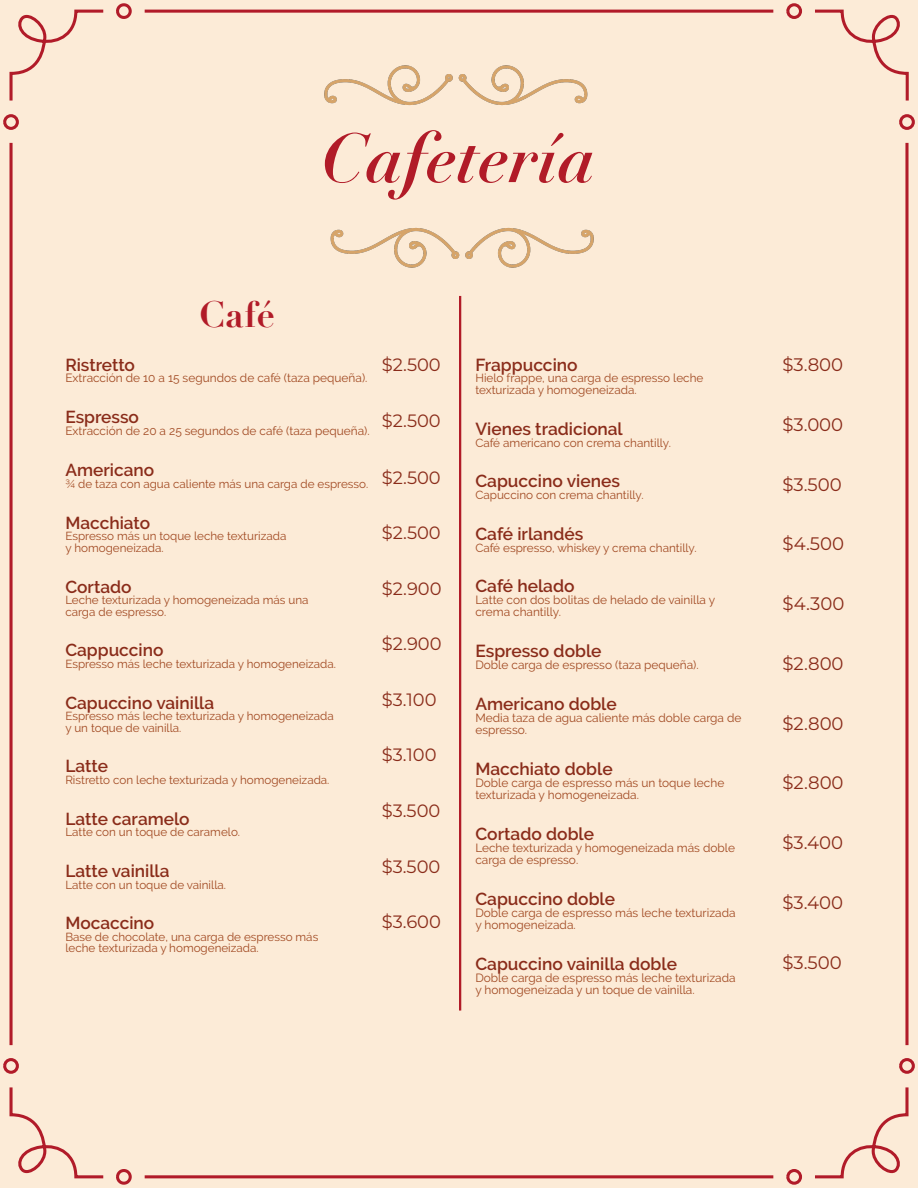
<style>
.page{position:relative;width:918px;height:1188px;background:#fff}
.page>*{position:absolute;margin:0;border:0;box-sizing:border-box;transform-origin:0 0}
.t1{font:italic 700 68.4px "Didot LT Pro";color:#b11b28}
.t2{font:700 36.15px "Didot LT Pro";color:#b11b28}
.t3{font:18.15px "Montserrat";color:#8a2c1a}
.t4{font:17.85px "Montserrat";color:#8a2c1a}
.t5{font:600 17.4px "Raleway";color:#8a2c1a}
.t6{font:600 17.25px "Raleway";color:#8a2c1a}
.t7{font:11.85px/11.9px "Raleway";color:#a14922}
.t8{font:11.7px/11.7px "Raleway";color:#a14922}
</style>
<div class="page">
<div style="left:2px;top:0;width:914px;height:1188px;background:#fcebd7"></div>
<hr style="left:459px;top:296px;width:2px;height:715px;background:#b11b28">
<div style="left:308px;top:16px;width:302px;height:116px;background:#fcebd7"></div>
<div style="left:308px;top:201px;width:302px;height:116px;background:#fcebd7"></div>
<h2 class="t2" style="left:199px;top:292px;width:77px">Café</h2>
<h1 class="t1" style="left:322px;top:115px;width:276px">Cafetería</h1>
<h3 class="t6" style="left:65px;top:355px;width:71px">Ristretto</h3>
<p class="t7" style="left:65px;top:372px;width:304px">Extracción de 10 a 15 segundos de café (taza pequeña).</p>
<h3 class="t6" style="left:65px;top:408px;width:75px">Espresso</h3>
<p class="t7" style="left:65px;top:425px;width:306px">Extracción de 20 a 25 segundos de café (taza pequeña).</p>
<h3 class="t6" style="left:65px;top:460px;width:90px">Americano</h3>
<p class="t8" style="left:65px;top:478px;width:304px">¾ de taza con agua caliente más una carga de espresso.</p>
<h3 class="t6" style="left:65px;top:513px;width:86px">Macchiato</h3>
<p class="t8" style="left:65px;top:530px;width:222px">Espresso más un toque leche texturizada y homogeneizada.</p>
<h3 class="t6" style="left:65px;top:577px;width:68px">Cortado</h3>
<p class="t8" style="left:65px;top:594px;width:245px">Leche texturizada y homogeneizada más una carga de espresso.</p>
<h3 class="t6" style="left:65px;top:640px;width:100px">Cappuccino</h3>
<p class="t8" style="left:65px;top:658px;width:272px">Espresso más leche texturizada y homogeneizada.</p>
<h3 class="t6" style="left:65px;top:693px;width:150px">Capuccino vainilla</h3>
<p class="t8" style="left:65px;top:710px;width:270px">Espresso más leche texturizada y homogeneizada y un toque de vainilla.</p>
<h3 class="t6" style="left:65px;top:756px;width:44px">Latte</h3>
<p class="t8" style="left:65px;top:774px;width:266px">Ristretto con leche texturizada y homogeneizada.</p>
<h3 class="t6" style="left:65px;top:809px;width:126px">Latte caramelo</h3>
<p class="t8" style="left:65px;top:826px;width:176px">Latte con un toque de caramelo.</p>
<h3 class="t6" style="left:65px;top:861px;width:106px">Latte vainilla</h3>
<p class="t8" style="left:65px;top:879px;width:162px">Latte con un toque de vainilla.</p>
<h3 class="t6" style="left:65px;top:913px;width:90px">Mocaccino</h3>
<p class="t8" style="left:65px;top:931px;width:254px">Base de chocolate, una carga de espresso más leche texturizada y homogeneizada.</p>
<h3 class="t4" style="left:382px;top:352px;width:60px">$2.500</h3>
<h3 class="t4" style="left:382px;top:409px;width:60px">$2.500</h3>
<h3 class="t4" style="left:382px;top:465px;width:60px">$2.500</h3>
<h3 class="t4" style="left:382px;top:521px;width:60px">$2.500</h3>
<h3 class="t4" style="left:382px;top:576px;width:61px">$2.900</h3>
<h3 class="t4" style="left:382px;top:632px;width:61px">$2.900</h3>
<h3 class="t4" style="left:382px;top:687px;width:56px">$3.100</h3>
<h3 class="t4" style="left:382px;top:743px;width:56px">$3.100</h3>
<h3 class="t4" style="left:382px;top:798px;width:60px">$3.500</h3>
<h3 class="t4" style="left:382px;top:854px;width:60px">$3.500</h3>
<h3 class="t4" style="left:382px;top:910px;width:61px">$3.600</h3>
<h3 class="t5" style="left:475px;top:354px;width:104px">Frappuccino</h3>
<p class="t8" style="left:475px;top:372px;width:230px">Hielo frappe, una carga de espresso leche texturizada y homogeneizada.</p>
<h3 class="t5" style="left:475px;top:419px;width:149px">Vienes tradicional</h3>
<p class="t8" style="left:475px;top:437px;width:197px">Café americano con crema chantilly.</p>
<h3 class="t5" style="left:475px;top:471px;width:146px">Capuccino vienes</h3>
<p class="t8" style="left:475px;top:489px;width:170px">Capuccino con crema chantilly.</p>
<h3 class="t5" style="left:475px;top:524px;width:110px">Café irlandés</h3>
<p class="t8" style="left:475px;top:542px;width:223px">Café espresso, whiskey y crema chantilly.</p>
<h3 class="t5" style="left:475px;top:576px;width:101px">Café helado</h3>
<p class="t7" style="left:475px;top:594px;width:241px">Latte con dos bolitas de helado de vainilla y crema chantilly.</p>
<h3 class="t5" style="left:475px;top:641px;width:128px">Espresso doble</h3>
<p class="t7" style="left:475px;top:659px;width:225px">Doble carga de espresso (taza pequeña).</p>
<h3 class="t5" style="left:475px;top:694px;width:143px">Americano doble</h3>
<p class="t7" style="left:475px;top:712px;width:268px">Media taza de agua caliente más doble carga de espresso.</p>
<h3 class="t5" style="left:475px;top:759px;width:139px">Macchiato doble</h3>
<p class="t7" style="left:475px;top:777px;width:250px">Doble carga de espresso más un toque leche texturizada y homogeneizada.</p>
<h3 class="t5" style="left:475px;top:824px;width:120px">Cortado doble</h3>
<p class="t7" style="left:475px;top:842px;width:261px">Leche texturizada y homogeneizada más doble carga de espresso.</p>
<h3 class="t5" style="left:475px;top:889px;width:141px">Capuccino doble</h3>
<p class="t7" style="left:475px;top:907px;width:262px">Doble carga de espresso más leche texturizada y homogeneizada.</p>
<h3 class="t5" style="left:475px;top:954px;width:203px">Capuccino vainilla doble</h3>
<p class="t7" style="left:475px;top:972px;width:262px">Doble carga de espresso más leche texturizada y homogeneizada y un toque de vainilla.</p>
<h3 class="t3" style="left:783px;top:352px;width:62px">$3.800</h3>
<h3 class="t3" style="left:783px;top:412px;width:62px">$3.000</h3>
<h3 class="t3" style="left:783px;top:472px;width:61px">$3.500</h3>
<h3 class="t3" style="left:783px;top:531px;width:63px">$4.500</h3>
<h3 class="t3" style="left:783px;top:591px;width:63px">$4.300</h3>
<h3 class="t3" style="left:783px;top:651px;width:63px">$2.800</h3>
<h3 class="t3" style="left:783px;top:711px;width:63px">$2.800</h3>
<h3 class="t3" style="left:783px;top:770px;width:63px">$2.800</h3>
<h3 class="t3" style="left:783px;top:830px;width:62px">$3.400</h3>
<h3 class="t3" style="left:783px;top:890px;width:62px">$3.400</h3>
<h3 class="t3" style="left:783px;top:950px;width:61px">$3.500</h3>
</div>
